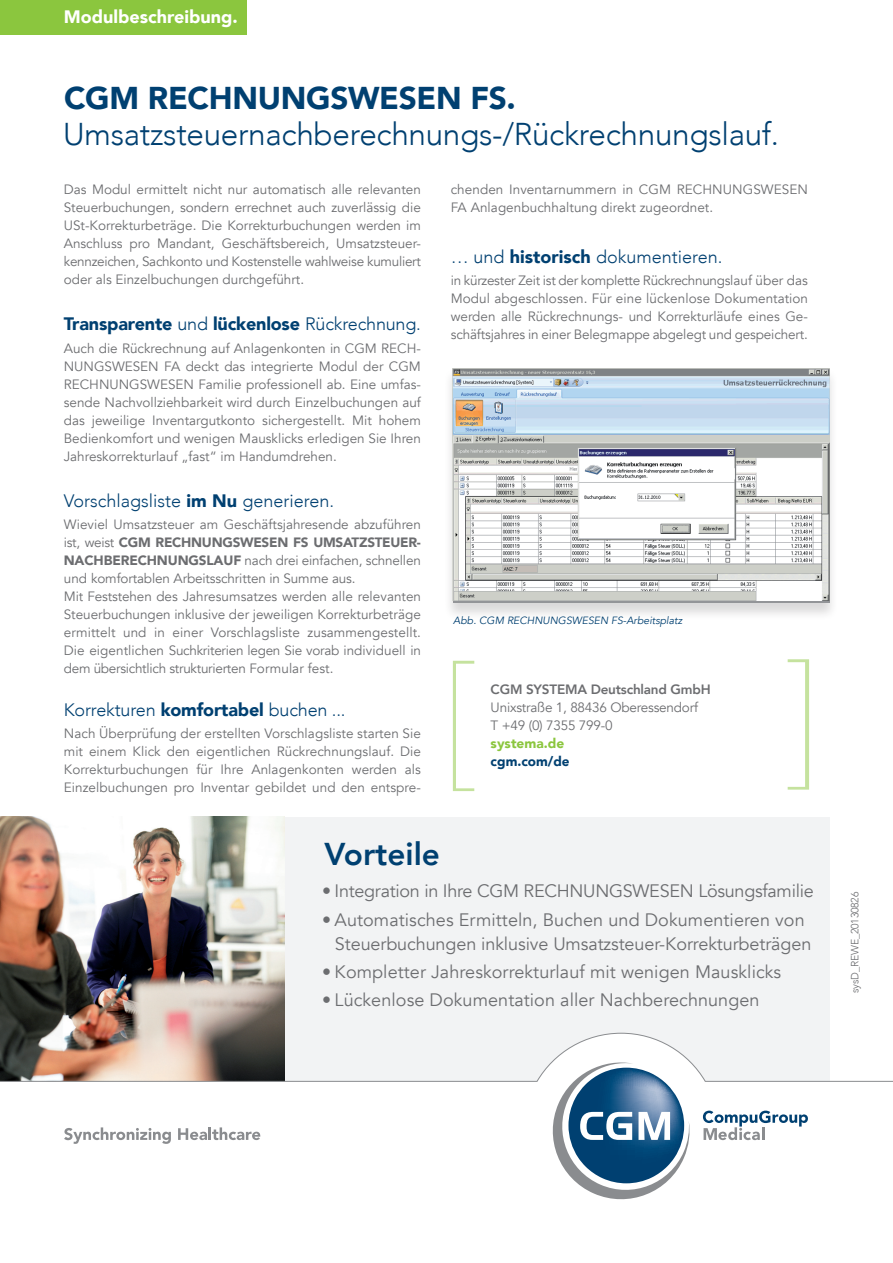
<style>
.page{position:relative;width:893px;height:1263px;background:#fff}
.page>*{position:absolute;margin:0;border:0;box-sizing:border-box;transform-origin:0 0}
.t1{font:300 31.5px "Avenir LT Com";letter-spacing:-.01em;color:#004071}
.t2{font:900 31.5px "Avenir LT Com";letter-spacing:-.01em;color:#004071}
.t3{font:800 31.5px "Avenir LT Com";color:#004071}
.t4{font:18px/24px "Avenir LT Com";letter-spacing:.005em;color:#6c6d70}
.t5{font:300 18px "Avenir LT Com";color:#004071}
.t6{font:18px "Avenir LT Com";letter-spacing:-.015em;color:#6c6d70}
.t7{font:900 18px "Avenir LT Com";letter-spacing:-.01em;color:#004071}
.t8{font:900 18px "Avenir LT Com";color:#fff}
.t9{font:13.5px/18px "Avenir LT Com";color:#6c6d70;text-align:justify}
.t10{font:800 13.5px "Avenir LT Com";letter-spacing:-.015em;color:#6c6d70}
.t11{font:900 13.5px "Avenir LT Com";color:#6c6d70}
.t12{font:900 13.5px "Avenir LT Com";color:#8bc63e}
.t13{font:900 13.5px "Avenir LT Com";color:#004071}
.t14{font:italic 10.5px "Avenir LT Com";color:#004071}
.t15{font:300 10.5px "Avenir LT Com";letter-spacing:-.02em;color:#6c6d70}
.s1{font-weight:300}
.s2{font-weight:900}
</style>
<div class="page">
<div style="left:0;top:0;width:247px;height:34px;background:#8bc63e"></div>
<div style="left:0;top:817px;width:829px;height:284px;background:#f2f3f4"></div>
<img style="left:0;top:816px;width:285px;height:217px">
<svg style="left:0;top:1033px;width:893px;height:167px"></svg>
<svg style="left:453px;top:661px;width:21px;height:130px"></svg>
<svg style="left:788px;top:659px;width:21px;height:131px"></svg>
<div style="left:444px;top:368px;width:394px;height:252px;background:#231f20;opacity:.17"></div>
<img style="left:453px;top:368px;width:376px;height:232px">
<h2 class="t8" style="left:64px;top:6px;width:176px">Modulbeschreibung.</h2>
<h1 class="t2" style="left:64px;top:79px;width:453px">CGM RECHNUNGSWESEN FS.</h1>
<h1 class="t1" style="left:63px;top:115px;width:717px">Umsatzsteuernachberechnungs-/Rückrechnungslauf.</h1>
<p class="t9" style="left:64px;top:181px;width:359px">Das Modul ermittelt nicht nur automatisch alle relevanten Steuerbuchungen, sondern errechnet auch zuverlässig die USt-Korrekturbeträge. Die Korrekturbuchungen werden im Anschluss pro Mandant, Geschäftsbereich, Umsatzsteuer&shy;kennzeichen, Sachkonto und Kostenstelle wahlweise kumuliert oder als Einzelbuchungen durchgeführt.</p>
<h2 class="t7" style="left:64px;top:313px;width:359px">Transparente <span class="s1">und</span> lückenlose <span class="s1">Rückrechnung.</span></h2>
<p class="t9" style="left:64px;top:339px;width:359px">Auch die Rückrechnung auf Anlagenkonten in CGM RECH-NUNGSWESEN FA deckt das integrierte Modul der CGM RECHNUNGSWESEN Familie professionell ab. Eine umfas&shy;sende Nachvollziehbarkeit wird durch Einzelbuchungen auf das jeweilige Inventargutkonto sichergestellt. Mit hohem Bedienkomfort und wenigen Mausklicks erledigen Sie Ihren Jahreskorrekturlauf „fast“ im Handumdrehen.</p>
<h2 class="t5" style="left:64px;top:490px;width:272px">Vorschlagsliste <span class="s2">im Nu</span> generieren.</h2>
<p class="t9" style="left:64px;top:515px;width:359px">Wieviel Umsatzsteuer am Geschäftsjahresende abzuführen ist, weist <span class="s2">CGM RECHNUNGSWESEN FS Umsatzsteuer</span></p>
<p class="t11" style="left:417px;top:534px;width:5px">-</p>
<p class="t9" style="left:64px;top:551px;width:359px;text-align:left;text-indent:143px"><span class="s2">lauf</span> nach drei einfachen, schnellen und komfortablen Arbeitsschritten in Summe aus.<br>Mit Feststehen des Jahresumsatzes werden alle relevanten Steuerbuchungen inklusive der jeweiligen Korrekturbeträge ermittelt und in einer Vorschlagsliste zusammengestellt.<br>Die eigentlichen Suchkriterien legen Sie vorab individuell in dem übersichtlich strukturierten Formular fest.</p>
<h2 class="t5" style="left:64px;top:699px;width:283px">Korrekturen <span class="s2">komfortabel</span> buchen ...</h2>
<p class="t9" style="left:64px;top:725px;width:359px">Nach Überprüfung der erstellten Vorschlagsliste starten Sie mit einem Klick den eigentlichen Rückrechnungslauf. Die Korrekturbuchungen für Ihre Anlagenkonten werden als Einzelbuchungen pro Inventar gebildet und den entspre-</p>
<p class="t11" style="left:64px;top:552px;width:59px">nach berechnungs</p>
<p class="t9" style="left:451px;top:181px;width:359px">chenden Inventarnummern in CGM RECHNUNGSWESEN<br>FA Anlagenbuchhaltung direkt zugeordnet.</p>
<h2 class="t5" style="left:451px;top:246px;width:273px">… und <span class="s2">historisch</span> dokumentieren.</h2>
<p class="t9" style="left:451px;top:272px;width:359px">in kürzester Zeit ist der komplette Rückrechnungslauf über das Modul abgeschlossen. Für eine lückenlose Dokumentation werden alle Rückrechnungs- und Korrekturläufe eines Ge&shy;schäftsjahres in einer Belegmappe abgelegt und gespeichert.</p>
<p class="t14" style="left:453px;top:614px;width:230px">Abb. CGM RECHNUNGSWESEN FS-Arbeitsplatz</p>
<p class="t10" style="left:491px;top:681px;width:222px">CGM SYSTEMA Deutschland GmbH</p>
<p class="t9" style="left:491px;top:699px;width:209px">Unixstraße 1, 88436 Oberessendorf<br>T +49 (0) 7355 799-0</p>
<p class="t12" style="left:491px;top:735px;width:75px">systema.de</p>
<p class="t13" style="left:491px;top:753px;width:80px">cgm.com/de</p>
<h1 class="t3" style="left:324px;top:835px;width:117px">Vorteile</h1>
<h2 class="t6" style="left:322px;top:880px;width:493px">• Integration in Ihre CGM RECHNUNGSWESEN Lösungsfamilie</h2>
<h2 class="t4" style="left:335px;top:908px;width:478px;text-indent:-13px">• Automatisches Ermitteln, Buchen und Dokumentieren von<br>Steuerbuchungen inklusive Umsatzsteuer-Korrekturbeträgen</h2>
<h2 class="t4" style="left:322px;top:960px;width:461px">• Kompletter Jahreskorrekturlauf mit wenigen Mausklicks</h2>
<h2 class="t4" style="left:322px;top:988px;width:439px">• Lückenlose Dokumentation aller Nachberechnungen</h2>
<p class="t15" style="left:849px;top:993px;width:102px;rotate:-90deg">sysD_REWE_20130826</p>
</div>
